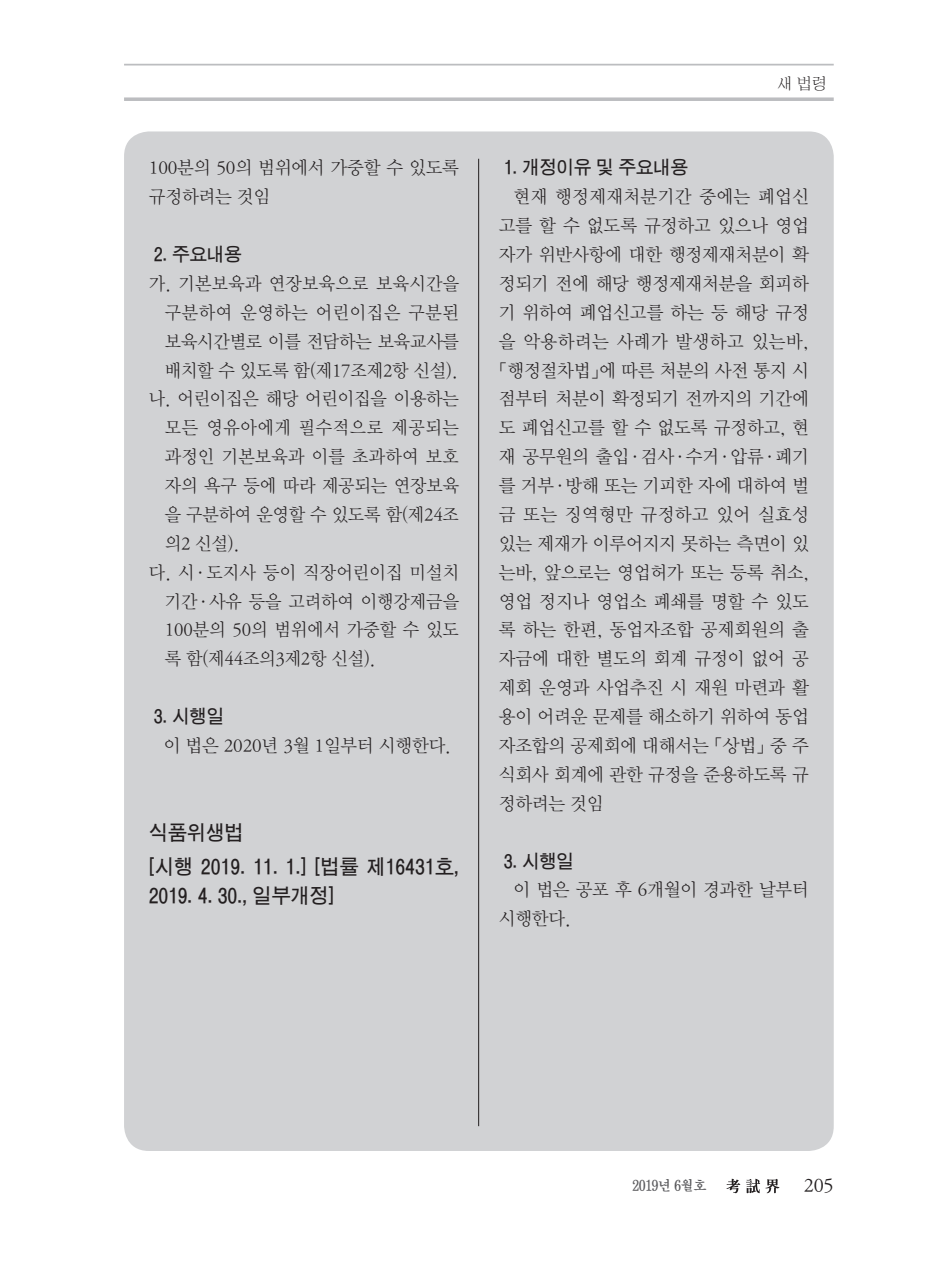
<style>
.page{position:relative;width:933px;height:1275px;background:#fff}
.page>*{position:absolute;margin:0;border:0;box-sizing:border-box;transform-origin:0 0}
.t1{font:20.12px/33.8px "D Xgo Std 40";color:#231f20;scale:.95 1}
.t2{font:19.25px "DX Nmu Std 30";color:#231f20}
.t3{font:18.38px/28.9px "DX Nmu Std 20";letter-spacing:-.01em;color:#231f20}
.t4{font:18.38px "DX Nmu Std 20";letter-spacing:-.01em;color:#231f20;scale:.95 1}
.t5{font:18.38px "DX Nmu Std 20";letter-spacing:.035em;color:#231f20;scale:.95 1}
.t6{font:18.38px "D Xgo Std 40";letter-spacing:-.01em;color:#231f20;scale:.95 1}
.t7{font:18.38px "DX Nmu Std 20";letter-spacing:.015em;color:#231f20;scale:.95 1}
.t8{font:18.38px "DX Nmu Std 20";letter-spacing:.01em;color:#231f20;scale:.95 1}
.t9{font:15.75px "DX Shnm Std";color:#231f20}
.t10{font:14px "D Xmu Std 40";letter-spacing:-.05em;color:#5a5a5d;scale:.95 1}
.s1{font-family:"DX Nmu Std 30"}
</style>
<div class="page">
<svg style="left:124px;top:97px;width:709px;height:4px;background:#c4c4c7"></svg>
<hr style="left:124px;top:64px;width:709px;height:2px;background:#bcbdc0">
<svg style="left:726px;top:1179px;width:14px;height:14px"></svg>
<svg style="left:746px;top:1179px;width:33px;height:14px"></svg>
<div style="left:124px;top:131px;width:709px;height:1020px;background:#d1d2d4;border-radius:25px"></div>
<hr style="left:478px;top:159px;width:1px;height:967px;background:#231f20">
<p class="t3" style="left:149px;top:154px;width:312px">100분의 50의 범위에서 가중할 수 있도록 규정하려는 것임</p>
<p class="t6" style="left:154px;top:245px;width:94px">2. 주요내용</p>
<p class="t7" style="left:149px;top:274px;width:328px">가. 기본보육과 연장보육으로 보육시간을</p>
<p class="t5" style="left:165px;top:303px;width:311px">구분하여 운영하는 어린이집은 구분된</p>
<p class="t4" style="left:165px;top:332px;width:311px">보육시간별로 이를 전담하는 보육교사를</p>
<p class="t4" style="left:165px;top:361px;width:309px">배치할 수 있도록 함(제17조제2항 신설).</p>
<p class="t4" style="left:149px;top:390px;width:328px">나. 어린이집은 해당 어린이집을 이용하는</p>
<p class="t5" style="left:165px;top:419px;width:311px">모든 영유아에게 필수적으로 제공되는</p>
<p class="t8" style="left:165px;top:447px;width:311px">과정인 기본보육과 이를 초과하여 보호</p>
<p class="t4" style="left:165px;top:476px;width:311px">자의 욕구 등에 따라 제공되는 연장보육</p>
<p class="t4" style="left:165px;top:505px;width:311px">을 구분하여 운영할 수 있도록 함(제24조</p>
<p class="t4" style="left:165px;top:534px;width:80px">의2 신설).</p>
<p class="t4" style="left:149px;top:563px;width:328px">다. 시<span class="s1">·</span>도지사 등이 직장어린이집 미설치</p>
<p class="t4" style="left:165px;top:592px;width:311px">기간<span class="s1">·</span>사유 등을 고려하여 이행강제금을</p>
<p class="t4" style="left:165px;top:621px;width:311px">100분의 50의 범위에서 가중할 수 있도</p>
<p class="t4" style="left:165px;top:650px;width:223px">록 함(제44조의3제2항 신설).</p>
<p class="t6" style="left:154px;top:707px;width:76px">3. 시행일</p>
<p class="t3" style="left:164px;top:732px;width:288px">이 법은 2020년 3월 1일부터 시행한다.</p>
<p class="t1" style="left:149px;top:817px;width:328px">식품위생법<br>[시행 2019. 11. 1.] [법률 제16431호,</p>
<p class="t1" style="left:149px;top:880px;width:197px">2019. 4. 30., 일부개정]</p>
<p class="t9" style="left:777px;top:76px;width:51px">새 법령</p>
<p class="t6" style="left:504px;top:158px;width:195px">1. 개정이유 및 주요내용</p>
<p class="t3" style="left:499px;top:183px;width:312px;text-align:justify;text-indent:15px">현재 행정제재처분기간 중에는 폐업신 고를 할 수 없도록 규정하고 있으나 영업 자가 위반사항에 대한 행정제재처분이 확 정되기 전에 해당 행정제재처분을 회피하 기 위하여 폐업신고를 하는 등 해당 규정 을 악용하려는 사례가 발생하고 있는바,「행정절차법」에 따른 처분의 사전 통지 시 점부터 처분이 확정되기 전까지의 기간에 도 폐업신고를 할 수 없도록 규정하고, 현 재 공무원의 출입<span class="s1">·</span>검사<span class="s1">·</span>수거<span class="s1">·</span>압류<span class="s1">·</span>폐기 를 거부<span class="s1">·</span>방해 또는 기피한 자에 대하여 벌 금 또는 징역형만 규정하고 있어 실효성 있는 제재가 이루어지지 못하는 측면이 있 는바, 앞으로는 영업허가 또는 등록 취소, 영업 정지나 영업소 폐쇄를 명할 수 있도 록 하는 한편, 동업자조합 공제회원의 출 자금에 대한 별도의 회계 규정이 없어 공 제회 운영과 사업추진 시 재원 마련과 활 용이 어려운 문제를 해소하기 위하여 동업 자조합의 공제회에 대해서는 「상법」 중 주 식회사 회계에 관한 규정을 준용하도록 규 정하려는 것임</p>
<p class="t6" style="left:504px;top:851px;width:76px">3. 시행일</p>
<p class="t3" style="left:499px;top:876px;width:312px;text-indent:15px">이 법은 공포 후 6개월이 경과한 날부터 시행한다.</p>
<p class="t10" style="left:632px;top:1179px;width:80px">2019년 6월호</p>
<p class="t2" style="left:804px;top:1176px;width:31px">205</p>
</div>
